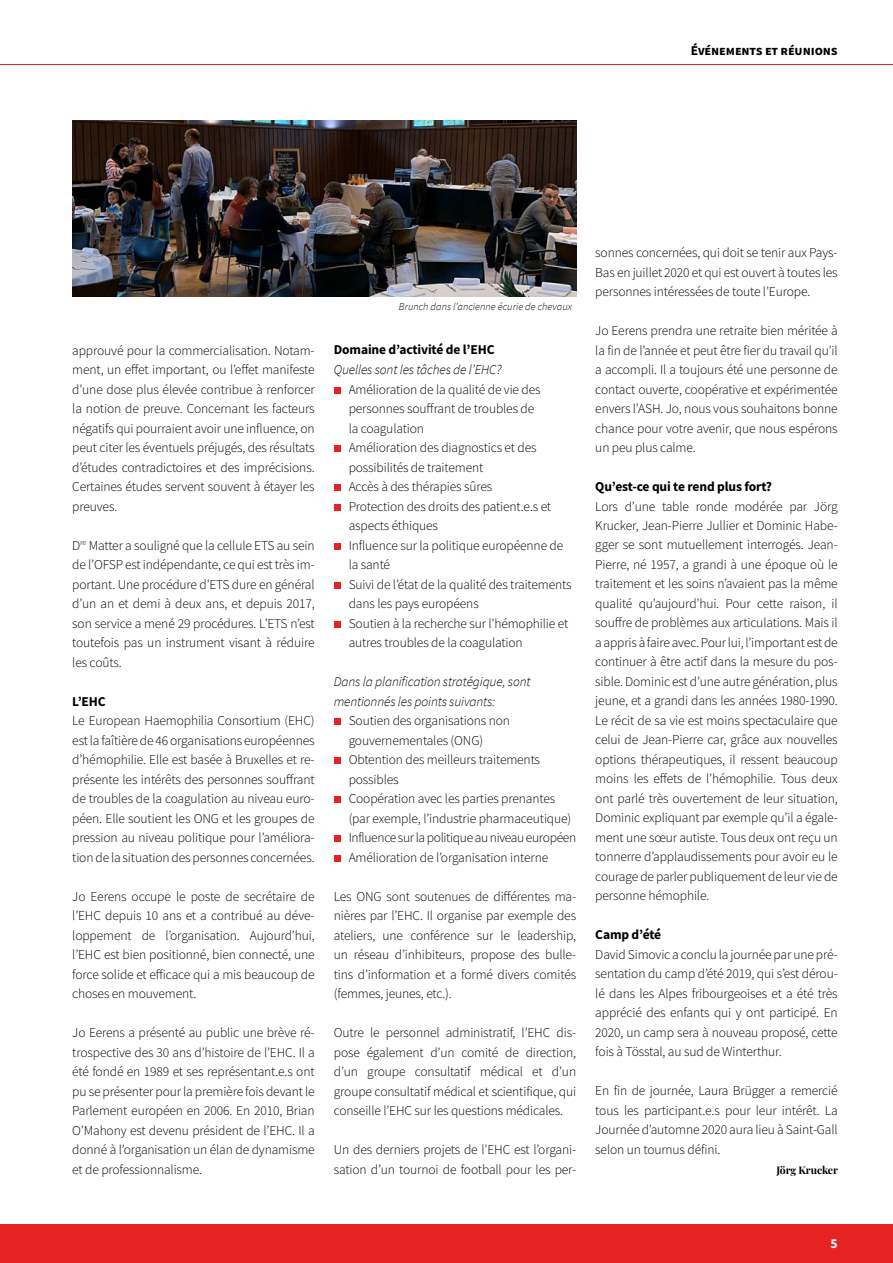
<style>
.page{position:relative;width:893px;height:1263px;background:#fff}
.page>*{position:absolute;margin:0;border:0;box-sizing:border-box;transform-origin:0 0}
.t1{font:300 13.5px/19.5px "Source Sans Pro";letter-spacing:-.01em;color:#000;text-align:justify}
.t2{font:italic 300 13.5px/19.5px "Source Sans Pro";letter-spacing:-.01em;color:#000}
.t3{font:700 13.5px "Source Sans Pro";letter-spacing:-.01em;color:#000}
.t4{font:700 13.5px "Source Sans Pro";color:#fff}
.t5{font:italic 300 10.5px "Source Sans Pro";color:#000}
.t6{font:700 10.5px "Playfair Display";letter-spacing:-.01em;color:#000}
</style>
<div class="page">
<div style="left:0;top:1225px;width:893px;height:38px;background:#e52322"></div>
<hr style="left:0;top:64px;width:893px;height:1px;background:#e52322">
<div style="left:334px;top:387px;width:7px;height:7px;background:#e52322"></div>
<div style="left:334px;top:445px;width:7px;height:7px;background:#e52322"></div>
<div style="left:334px;top:484px;width:7px;height:7px;background:#e52322"></div>
<div style="left:334px;top:504px;width:7px;height:7px;background:#e52322"></div>
<div style="left:334px;top:543px;width:7px;height:7px;background:#e52322"></div>
<div style="left:334px;top:582px;width:7px;height:7px;background:#e52322"></div>
<div style="left:334px;top:621px;width:7px;height:7px;background:#e52322"></div>
<div style="left:334px;top:718px;width:7px;height:7px;background:#e52322"></div>
<div style="left:334px;top:757px;width:7px;height:7px;background:#e52322"></div>
<div style="left:334px;top:796px;width:7px;height:7px;background:#e52322"></div>
<div style="left:334px;top:835px;width:7px;height:7px;background:#e52322"></div>
<div style="left:334px;top:855px;width:7px;height:7px;background:#e52322"></div>
<img style="left:72px;top:121px;width:504px;height:175px">
<p class="t3" style="left:691px;top:41px;width:148px">Événements et réunions</p>
<p class="t1" style="left:72px;top:340px;width:244px">approuvé pour la commercialisation. Notam&shy;ment, un effet important, ou l’effet manifeste d’une dose plus élevée contribue à renforcer la notion de preuve. Concernant les facteurs négatifs qui pourraient avoir une influence, on peut citer les éventuels préjugés, des résultats d’études contradictoires et des imprécisions.<br>Certaines études servent souvent à étayer les preuves.</p>
<p class="t1" style="left:72px;top:535px;width:244px">D<sup>re</sup> Matter a souligné que la cellule ETS au sein de l’OFSP est indépendante, ce qui est très im&shy;portant. Une procédure d’ETS dure en général d’un an et demi à deux ans, et depuis 2017, son service a mené 29 procédures. L’ETS n’est toutefois pas un instrument visant à réduire les coûts.</p>
<p class="t3" style="left:72px;top:692px;width:35px">L’EHC</p>
<p class="t1" style="left:72px;top:711px;width:244px">Le European Haemophilia Consortium (EHC) est la faîtière de 46 organisations européennes d’hémophilie. Elle est basée à Bruxelles et re&shy;présente les intérêts des personnes souffrant de troubles de la coagulation au niveau euro&shy;péen. Elle soutient les ONG et les groupes de pression au niveau politique pour l’améliora&shy;tion de la situation des personnes concernées.</p>
<p class="t1" style="left:72px;top:886px;width:244px">Jo Eerens occupe le poste de secrétaire de l’EHC depuis 10 ans et a contribué au déve&shy;loppement de l’organisation. Aujourd’hui, l’EHC est bien positionné, bien connecté, une force solide et efficace qui a mis beaucoup de choses en mouvement.</p>
<p class="t1" style="left:72px;top:1023px;width:244px">Jo Eerens a présenté au public une brève ré&shy;trospective des 30 ans d’histoire de l’EHC. Il a été fondé en 1989 et ses représentant.e.s ont pu se présenter pour la première fois devant le Parlement européen en 2006. En 2010, Brian O’Mahony est devenu président de l’EHC. Il a donné à l’organisation un élan de dynamisme et de professionnalisme.</p>
<p class="t5" style="left:399px;top:300px;width:175px">Brunch dans l’ancienne écurie de chevaux</p>
<p class="t3" style="left:334px;top:341px;width:162px">Domaine d’activité de l’EHC</p>
<p class="t2" style="left:334px;top:360px;width:169px">Quelles sont les tâches de l’EHC?</p>
<p class="t1" style="left:349px;top:379px;width:224px;text-align:left">Amélioration de la qualité de vie des personnes souffrant de troubles de<br>la coagulation<br>Amélioration des diagnostics et des possibilités de traitement<br>Accès à des thérapies sûres<br>Protection des droits des patient.e.s et aspects éthiques<br>Influence sur la politique européenne de la santé<br>Suivi de l’état de la qualité des traitements dans les pays européens<br>Soutien à la recherche sur l’hémophilie et autres troubles de la coagulation</p>
<p class="t2" style="left:334px;top:672px;width:198px">Dans la planification stratégique, sont mentionnés les points suivants:</p>
<p class="t1" style="left:349px;top:711px;width:229px;text-align:left">Soutien des organisations non gouvernementales (ONG)<br>Obtention des meilleurs traitements possibles<br>Coopération avec les parties prenantes (par exemple, l’industrie pharmaceutique)<br>Influence sur la politique au niveau européen Amélioration de l’organisation interne</p>
<p class="t1" style="left:334px;top:886px;width:244px">Les ONG sont soutenues de différentes ma&shy;nières par l’EHC. Il organise par exemple des ateliers, une conférence sur le leadership, un réseau d’inhibiteurs, propose des bulle&shy;tins d’information et a formé divers comités (femmes, jeunes, etc.).</p>
<p class="t1" style="left:334px;top:1023px;width:244px">Outre le personnel administratif, l’EHC dis&shy;pose également d’un comité de direction, d’un groupe consultatif médical et d’un groupe consultatif médical et scientifique, qui conseille l’EHC sur les questions médicales.</p>
<p class="t1" style="left:334px;top:1140px;width:244px">Un des derniers projets de l’EHC est l’organi&shy;sation d’un tournoi de football pour les per-</p>
<p class="t1" style="left:595px;top:243px;width:244px">sonnes concernées, qui doit se tenir aux Pays-Bas en juillet 2020 et qui est ouvert à toutes les personnes intéressées de toute l’Europe.</p>
<p class="t1" style="left:595px;top:321px;width:244px">Jo Eerens prendra une retraite bien méritée à la fin de l’année et peut être fier du travail qu’il a accompli. Il a toujours été une personne de contact ouverte, coopérative et expérimentée envers l’ASH. Jo, nous vous souhaitons bonne chance pour votre avenir, que nous espérons un peu plus calme.</p>
<p class="t3" style="left:595px;top:477px;width:178px">Qu’est-ce qui te rend plus fort?</p>
<p class="t1" style="left:595px;top:496px;width:244px">Lors d’une table ronde modérée par Jörg Krucker, Jean-Pierre Jullier et Dominic Habe&shy;gger se sont mutuellement interrogés. Jean-Pierre, né 1957, a grandi à une époque où le traitement et les soins n’avaient pas la même qualité qu’aujourd’hui. Pour cette raison, il souffre de problèmes aux articulations. Mais il a appris à faire avec. Pour lui, l’important est de continuer à être actif dans la mesure du pos&shy;sible. Dominic est d’une autre génération, plus jeune, et a grandi dans les années 1980-1990.<br>Le récit de sa vie est moins spectaculaire que celui de Jean-Pierre car, grâce aux nouvelles options thérapeutiques, il ressent beaucoup moins les effets de l’hémophilie. Tous deux ont parlé très ouvertement de leur situation, Dominic expliquant par exemple qu’il a égale&shy;ment une sœur autiste. Tous deux ont reçu un tonnerre d’applaudissements pour avoir eu le courage de parler publiquement de leur vie de personne hémophile.</p>
<p class="t3" style="left:595px;top:926px;width:67px">Camp d’été</p>
<p class="t1" style="left:595px;top:945px;width:244px">David Simovic a conclu la journée par une pré&shy;sentation du camp d’été 2019, qui s’est dérou&shy;lé dans les Alpes fribourgeoises et a été très apprécié des enfants qui y ont participé. En 2020, un camp sera à nouveau proposé, cette fois à Tösstal, au sud de Winterthur.</p>
<p class="t1" style="left:595px;top:1081px;width:244px">En fin de journée, Laura Brügger a remercié tous les participant.e.s pour leur intérêt. La Journée d’automne 2020 aura lieu à Saint-Gall selon un tournus défini.</p>
<p class="t6" style="left:776px;top:1161px;width:63px">Jörg Krucker</p>
<p class="t4" style="left:831px;top:1234px;width:9px">5</p>
</div>
